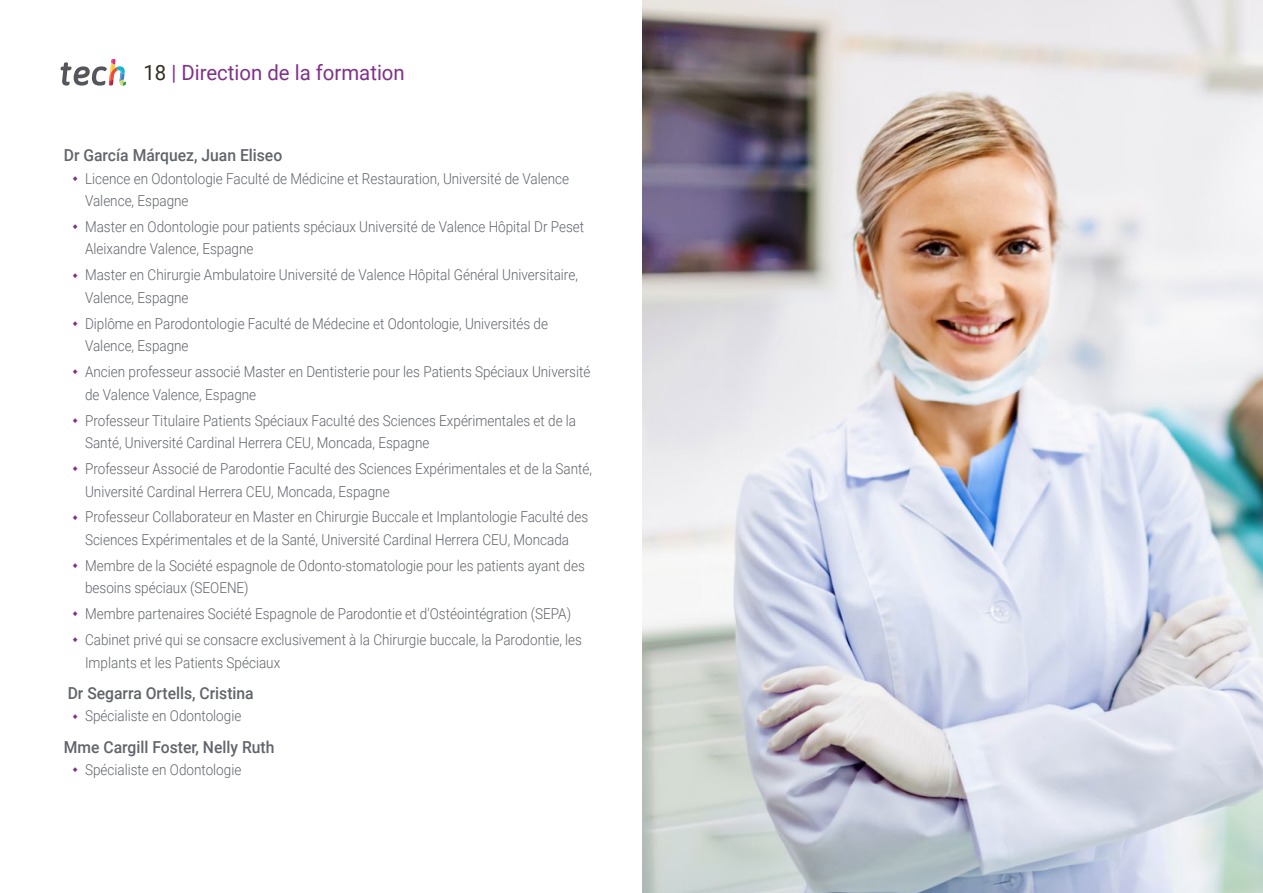
<style>
.page{position:relative;width:1263px;height:893px;background:#fff}
.page>*{position:absolute;margin:0;border:0;box-sizing:border-box;transform-origin:0 0}
.t1{font:21px "Roboto";color:#813089}
.t2{font:500 16.5px "Roboto";color:#61646a;scale:.95 1}
.t3{font:300 15px/22.5px "Roboto";color:#61646a;scale:.9 1}
.s1{color:#312e20}
</style>
<div class="page">
<svg style="left:61px;top:59px;width:65px;height:27px"></svg>
<img style="left:642px;top:0;width:621px;height:893px">
<h1 class="t1" style="left:144px;top:57px;width:263px"><span class="s1">18</span> | Direction de la formation</h1>
<p class="t2" style="left:64px;top:144px;width:232px">Dr García Márquez, Juan Eliseo</p>
<p class="t3" style="left:85px;top:166px;width:539px">Licence en Odontologie Faculté de Médicine et Restauration, Université de Valence<br>Valence, Espagne</p>
<p class="t3" style="left:85px;top:215px;width:556px">Master en Odontologie pour patients spéciaux Université de Valence Hôpital Dr Peset<br>Aleixandre Valence, Espagne</p>
<p class="t3" style="left:85px;top:263px;width:549px">Master en Chirurgie Ambulatoire Université de Valence Hôpital Général Universitaire,<br>Valence, Espagne</p>
<p class="t3" style="left:85px;top:312px;width:516px">Diplôme en Parodontologie Faculté de Médecine et Odontologie, Universités de<br>Valence, Espagne</p>
<p class="t3" style="left:85px;top:360px;width:563px">Ancien professeur associé Master en Dentisterie pour les Patients Spéciaux Université de Valence Valence, Espagne</p>
<p class="t3" style="left:85px;top:408px;width:547px">Professeur Titulaire Patients Spéciaux Faculté des Sciences Expérimentales et de la<br>Santé, Université Cardinal Herrera CEU, Moncada, Espagne</p>
<p class="t3" style="left:85px;top:457px;width:565px">Professeur Associé de Parodontie Faculté des Sciences Expérimentales et de la Santé,<br>Université Cardinal Herrera CEU, Moncada, Espagne</p>
<p class="t3" style="left:85px;top:505px;width:561px">Professeur Collaborateur en Master en Chirurgie Buccale et Implantologie Faculté des<br>Sciences Expérimentales et de la Santé, Université Cardinal Herrera CEU, Moncada</p>
<p class="t3" style="left:85px;top:554px;width:557px">Membre de la Société espagnole de Odonto-stomatologie pour les patients ayant des besoins spéciaux (SEOENE)</p>
<p class="t3" style="left:85px;top:600px;width:554px;line-height:26px">Membre partenaires Société Espagnole de Parodontie et d'Ostéointégration (SEPA)<br>Cabinet privé qui se consacre exclusivement à la Chirurgie buccale, la Parodontie, les</p>
<p class="t3" style="left:85px;top:650px;width:218px">Implants et les Patients Spéciaux</p>
<p class="t2" style="left:68px;top:681px;width:197px">Dr Segarra Ortells, Cristina</p>
<p class="t3" style="left:85px;top:704px;width:175px">Spécialiste en Odontologie</p>
<p class="t2" style="left:64px;top:735px;width:223px">Mme Cargill Foster, Nelly Ruth</p>
<p class="t3" style="left:85px;top:758px;width:175px">Spécialiste en Odontologie</p>
</div>
